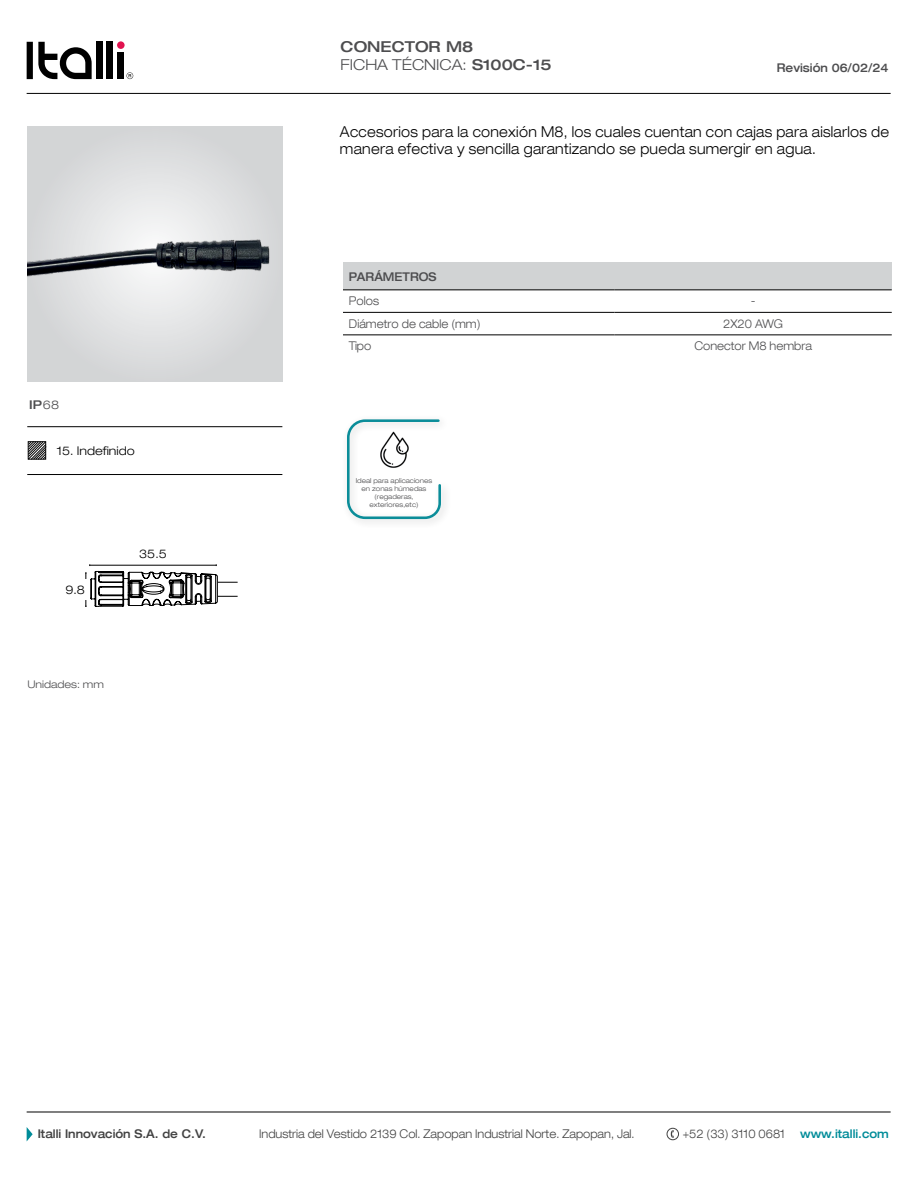
<style>
.page{position:relative;width:918px;height:1188px;background:#fff}
.page>*{position:absolute;margin:0;border:0;box-sizing:border-box;transform-origin:0 0}
.t1{font:300 expanded 15px/16.5px "Helvetica 43";letter-spacing:.02em;color:#000;scale:.9 1}
.t2{font:300 expanded 15px "Helvetica 43";color:#4d4d4f}
.t3{font:500 expanded 15px "Helvetica 63";color:#4d4d4f}
.t4{font:300 expanded 12px "Helvetica 43";color:#424242;scale:.9 1}
.t5{font:300 expanded 12px "Helvetica 43";color:#4d4d4f;scale:.9 1}
.t6{font:500 expanded 12px "Helvetica 63";color:#424242;scale:.9 1}
.t7{font:500 expanded 12px "Helvetica 63";color:#4d4d4f;scale:.9 1}
.t8{font:300 expanded 12px "Helvetica 43";color:#000}
.t9{font:500 expanded 12px "Helvetica 63";color:#008c99;scale:.9 1}
.t10{font:500 expanded 12px "Helvetica 63";color:#4d4d4f}
.t11{font:300 expanded 10.5px "Helvetica 43";color:#4d4d4f}
.t12{font:300 expanded 6.75px/7.9px "Helvetica 43";color:#4d4d4f;text-align:center}
.s1{font-family:"Helvetica 63";font-weight:500}
.s2{font-family:"Helvetica 43";font-weight:300}
</style>
<div class="page">
<hr style="left:27px;top:93px;width:864px;height:1px;background:#000">
<hr style="left:27px;top:1112px;width:864px;height:1px;background:#000">
<svg style="left:27px;top:1127px;width:6px;height:14px"></svg>
<svg style="left:670px;top:1130px;width:4px;height:8px"></svg>
<div style="left:667px;top:1128px;width:12px;height:12px;border:1px solid #424242;border-radius:50%"></div>
<svg style="left:27px;top:42px;width:65px;height:37px"></svg>
<div style="left:96px;top:41px;width:6px;height:38px;background:#000"></div>
<div style="left:107px;top:41px;width:6px;height:38px;background:#000"></div>
<div style="left:118px;top:52px;width:6px;height:27px;background:#000"></div>
<div style="left:117px;top:41px;width:8px;height:8px;background:#e1134f;border-radius:50%"></div>
<svg style="left:127px;top:72px;width:6px;height:7px"></svg>
<hr style="left:27px;top:426px;width:255px;height:1px;background:#000">
<hr style="left:27px;top:474px;width:255px;height:1px;background:#000">
<svg style="left:27px;top:126px;width:255px;height:256px;background:#dadcdd"></svg>
<svg style="left:28px;top:441px;width:19px;height:19px"></svg>
<div style="left:343px;top:263px;width:549px;height:27px;background:#d1d3d4"></div>
<hr style="left:343px;top:290px;width:272px;height:1px;background:#000">
<hr style="left:615px;top:290px;width:277px;height:1px;background:#000">
<hr style="left:343px;top:312px;width:272px;height:1px;background:#000">
<hr style="left:615px;top:312px;width:277px;height:1px;background:#000">
<hr style="left:343px;top:335px;width:272px;height:1px;background:#000">
<hr style="left:615px;top:335px;width:277px;height:1px;background:#000">
<svg style="left:347px;top:419px;width:95px;height:101px"></svg>
<img style="left:27px;top:223px;width:255px;height:71px">
<svg style="left:85px;top:564px;width:153px;height:43px"></svg>
<p class="t3" style="left:341px;top:37px;width:134px">CONECTOR M8</p>
<p class="t2" style="left:341px;top:56px;width:213px">FICHA TÉCNICA: <span class="s1">S100C-15</span></p>
<p class="t7" style="left:777px;top:61px;width:126px">Revisión 06/02/24</p>
<p class="t1" style="left:340px;top:124px;width:612px">Accesorios para la conexión M8, los cuales cuentan con cajas para aislarlos de manera efectiva y sencilla garantizando se pueda sumergir en agua.</p>
<p class="t10" style="left:29px;top:397px;width:32px">IP<span class="s2">68</span></p>
<p class="t8" style="left:57px;top:444px;width:79px">15. Indefinido</p>
<p class="t8" style="left:65px;top:582px;width:21px">9.8</p>
<p class="t11" style="left:27px;top:678px;width:78px">Unidades: mm</p>
<p class="t8" style="left:139px;top:546px;width:29px">35.5</p>
<p class="t7" style="left:349px;top:269px;width:99px">PARÁMETROS</p>
<p class="t5" style="left:349px;top:294px;width:35px">Polos</p>
<p class="t5" style="left:751px;top:294px;width:7px">-</p>
<p class="t5" style="left:349px;top:316px;width:148px">Diámetro de cable (mm)</p>
<p class="t5" style="left:723px;top:316px;width:68px">2X20 AWG</p>
<p class="t5" style="left:349px;top:339px;width:26px">Tipo</p>
<p class="t5" style="left:694px;top:339px;width:132px">Conector M8 hembra</p>
<p class="t12" style="left:356px;top:477px;width:78px">Ideal para aplicaciones en zonas húmedas (regaderas, exteriores,etc)</p>
<p class="t6" style="left:38px;top:1127px;width:188px">Italli Innovación S.A. de C.V.</p>
<p class="t4" style="left:259px;top:1127px;width:419px">Industria del Vestido 2139 Col. Zapopan Industrial Norte. Zapopan, Jal.</p>
<p class="t4" style="left:683px;top:1127px;width:115px">+52 (33) 3110 0681</p>
<p class="t9" style="left:800px;top:1127px;width:100px">www.italli.com</p>
</div>
